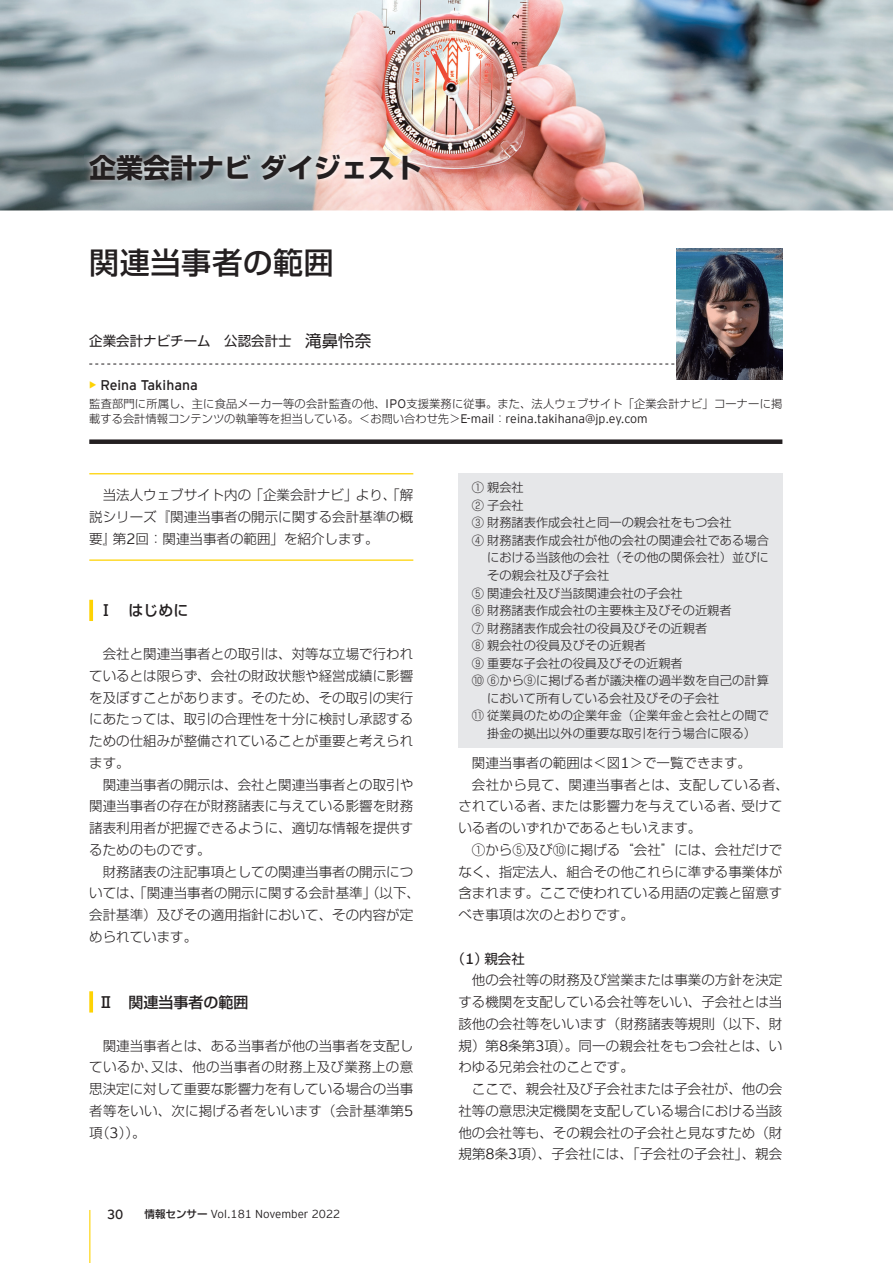
<style>
.page{position:relative;width:893px;height:1263px;background:#fff}
.page>*{position:absolute;margin:0;border:0;box-sizing:border-box;transform-origin:0 0}
.t1{font:500 30px "Shin Go Pro";letter-spacing:.015em;color:#231f20}
.t2{font:700 27px "Shin Go Pro";color:#231f20}
.t3{font:500 15px "Shin Go Pro";color:#231f20}
.t4{font:13.95px "EY Interstate";color:#231f20}
.t5{font:300 13.5px/21.8px "Shin Go Pro";color:#231f20;text-align:justify}
.t6{font:300 13.5px "Shin Go Pro";letter-spacing:.025em;color:#231f20}
.t7{font:13.5px "Shin Go Pro";color:#231f20}
.t8{font:300 12.15px "Shin Go Pro";color:#231f20}
.t9{font:300 11.55px "EY Interstate";color:#231f20}
.t10{font:300 11.25px/15px "Shin Go Pro";letter-spacing:.015em;color:#231f20}
.s1{font-size:16.5px}
.s2{font-weight:700;color:#fed304}
.s3{font-family:"EY Interstate";font-size:12.3px}
.s4{font-family:"EY Interstate";font-size:14.85px}
.s5{font-size:13.2px}
.s6{font-family:"Shin Go Pro";font-size:10.5px}
.s7{font-family:"Shin Go Pro";font-weight:500;font-size:10.5px}
.s8{font-family:"EY Interstate";font-weight:300;font-size:14.85px}
</style>
<div class="page">
<img style="left:0;top:0;width:893px;height:210px">
<img style="left:84px;top:149px;width:342px;height:37px">
<hr style="left:89px;top:473px;width:324px;height:1px;background:#fed304">
<hr style="left:89px;top:559px;width:324px;height:2px;background:#fed304">
<svg style="left:89px;top:600px;width:4px;height:21px"></svg>
<svg style="left:89px;top:364px;width:586px;height:1px"></svg>
<div style="left:89px;top:439px;width:693px;height:5px;background:#231f20"></div>
<img style="left:676px;top:248px;width:106px;height:132px">
<svg style="left:89px;top:991px;width:4px;height:21px"></svg>
<div style="left:458px;top:473px;width:324px;height:275px;background:#e6e7e9"></div>
<hr style="left:89px;top:1210px;width:1px;height:53px;background:#fed304">
<h2 class="t2" style="left:89px;top:146px;width:334px">企業会計ナビダイジェスト</h2>
<h1 class="t1" style="left:89px;top:238px;width:246px">関連当事者の範囲</h1>
<p class="t7" style="left:89px;top:330px;width:283px">企業会計ナビチーム　公認会計士　<span class="s1">滝鼻怜奈</span></p>
<p class="t4" style="left:89px;top:377px;width:110px"><span class="s2">•</span> Reina Takihana</p>
<p class="t10" style="left:89px;top:395px;width:695px">監査部門に所属し、主に食品メーカー等の会計監査の他、<span class="s3">IPO</span>支援業務に従事。また、法人ウェブサイト「企業会計ナビ」コーナーに掲載する会計情報コンテンツの執筆等を担当している。＜お問い合わせ先＞<span class="s3">E-mail</span>：<span class="s3">reina.takihana@jp.ey.com</span></p>
<p class="t5" style="left:89px;top:483px;width:325px;text-indent:14px">当法人ウェブサイト内の「企業会計ナビ」より、「解説シリーズ『関連当事者の開示に関する会計基準の概要』第<span class="s4">2</span>回：関連当事者の範囲」を紹介します。</p>
<p class="t3" style="left:98px;top:598px;width:91px">Ⅰ　はじめに</p>
<p class="t5" style="left:89px;top:641px;width:325px;text-indent:14px">会社と関連当事者との取引は、対等な立場で行われているとは限らず、会社の財政状態や経営成績に影響を及ぼすことがあります。そのため、その取引の実行にあたっては、取引の合理性を十分に検討し承認するための仕組みが整備されていることが重要と考えられます。</p>
<p class="t5" style="left:89px;top:772px;width:325px;text-indent:14px">関連当事者の開示は、会社と関連当事者との取引や関連当事者の存在が財務諸表に与えている影響を財務諸表利用者が把握できるように、適切な情報を提供するためのものです。</p>
<p class="t5" style="left:89px;top:859px;width:332px;text-align:left;text-indent:14px">財務諸表の注記事項としての関連当事者の開示については、「関連当事者の開示に関する会計基準」（以下、会計基準）及びその適用指針において、その内容が定められています。</p>
<p class="t3" style="left:98px;top:989px;width:151px">Ⅱ　関連当事者の範囲</p>
<p class="t5" style="left:89px;top:1033px;width:325px;text-indent:14px">関連当事者とは、ある当事者が他の当事者を支配しているか､又は、他の当事者の財務上及び業務上の意思決定に対して重要な影響力を有している場合の当事者等をいい、次に掲げる者をいいます（会計基準第<span class="s4">5</span>項（<span class="s4">3</span>））。</p>
<p class="t9" style="left:107px;top:1208px;width:235px"><span class="s5">30</span><span class="s6">　　</span><span class="s7">情報センサー</span> Vol.181 November 2022</p>
<p class="t8" style="left:472px;top:478px;width:53px">① 親会社</p>
<p class="t8" style="left:472px;top:495px;width:53px">② 子会社</p>
<p class="t8" style="left:472px;top:513px;width:261px">③ 財務諸表作成会社と同一の親会社をもつ会社</p>
<p class="t8" style="left:472px;top:530px;width:299px">④ 財務諸表作成会社が他の会社の関連会社である場合</p>
<p class="t8" style="left:487px;top:548px;width:283px">における当該他の会社（その他の関係会社）並びに</p>
<p class="t8" style="left:487px;top:565px;width:124px">その親会社及び子会社</p>
<p class="t8" style="left:472px;top:583px;width:212px">⑤ 関連会社及び当該関連会社の子会社</p>
<p class="t8" style="left:472px;top:600px;width:261px">⑥ 財務諸表作成会社の主要株主及びその近親者</p>
<p class="t8" style="left:472px;top:618px;width:237px">⑦ 財務諸表作成会社の役員及びその近親者</p>
<p class="t8" style="left:472px;top:635px;width:176px">⑧ 親会社の役員及びその近親者</p>
<p class="t8" style="left:472px;top:653px;width:212px">⑨ 重要な子会社の役員及びその近親者</p>
<p class="t8" style="left:472px;top:671px;width:299px">⑩ ⑥から⑨に掲げる者が議決権の過半数を自己の計算</p>
<p class="t8" style="left:487px;top:688px;width:234px">において所有している会社及びその子会社</p>
<p class="t8" style="left:472px;top:706px;width:298px">⑪ 従業員のための企業年金（企業年金と会社との間で</p>
<p class="t8" style="left:487px;top:723px;width:270px">掛金の拠出以外の重要な取引を行う場合に限る）</p>
<p class="t5" style="left:472px;top:750px;width:281px">関連当事者の範囲は＜図<span class="s4">1</span>＞で一覧できます。</p>
<p class="t6" style="left:472px;top:773px;width:319px">会社から見て、関連当事者とは、支配している者、</p>
<p class="t6" style="left:458px;top:795px;width:326px">されている者、または影響力を与えている者、受けて</p>
<p class="t5" style="left:458px;top:815px;width:244px">いる者のいずれかであるともいえます。</p>
<p class="t5" style="left:472px;top:837px;width:312px">①から⑤及び⑩に掲げる“会社”には、会社だけで</p>
<p class="t5" style="left:458px;top:859px;width:325px">なく、指定法人、組合その他これらに準ずる事業体が</p>
<p class="t5" style="left:458px;top:881px;width:325px">含まれます。ここで使われている用語の定義と留意す</p>
<p class="t5" style="left:458px;top:902px;width:177px">べき事項は次のとおりです。</p>
<p class="t7" style="left:452px;top:947px;width:75px">（<span class="s8">1</span>）親会社</p>
<p class="t5" style="left:472px;top:968px;width:312px">他の会社等の財務及び営業または事業の方針を決定</p>
<p class="t5" style="left:458px;top:989px;width:325px">する機関を支配している会社等をいい、子会社とは当</p>
<p class="t5" style="left:458px;top:1011px;width:325px">該他の会社等をいいます（財務諸表等規則（以下、財</p>
<p class="t5" style="left:458px;top:1033px;width:326px">規）第<span class="s4">8</span>条第<span class="s4">3</span>項）。同一の親会社をもつ会社とは、い</p>
<p class="t5" style="left:458px;top:1055px;width:177px">わゆる兄弟会社のことです。</p>
<p class="t5" style="left:472px;top:1076px;width:312px">ここで、親会社及び子会社または子会社が、他の会</p>
<p class="t5" style="left:458px;top:1098px;width:326px">社等の意思決定機関を支配している場合における当該</p>
<p class="t5" style="left:458px;top:1120px;width:326px">他の会社等も、その親会社の子会社と見なすため（財</p>
<p class="t5" style="left:458px;top:1142px;width:326px">規第<span class="s4">8</span>条<span class="s4">3</span>項）、子会社には、「子会社の子会社」、親会</p>
</div>
